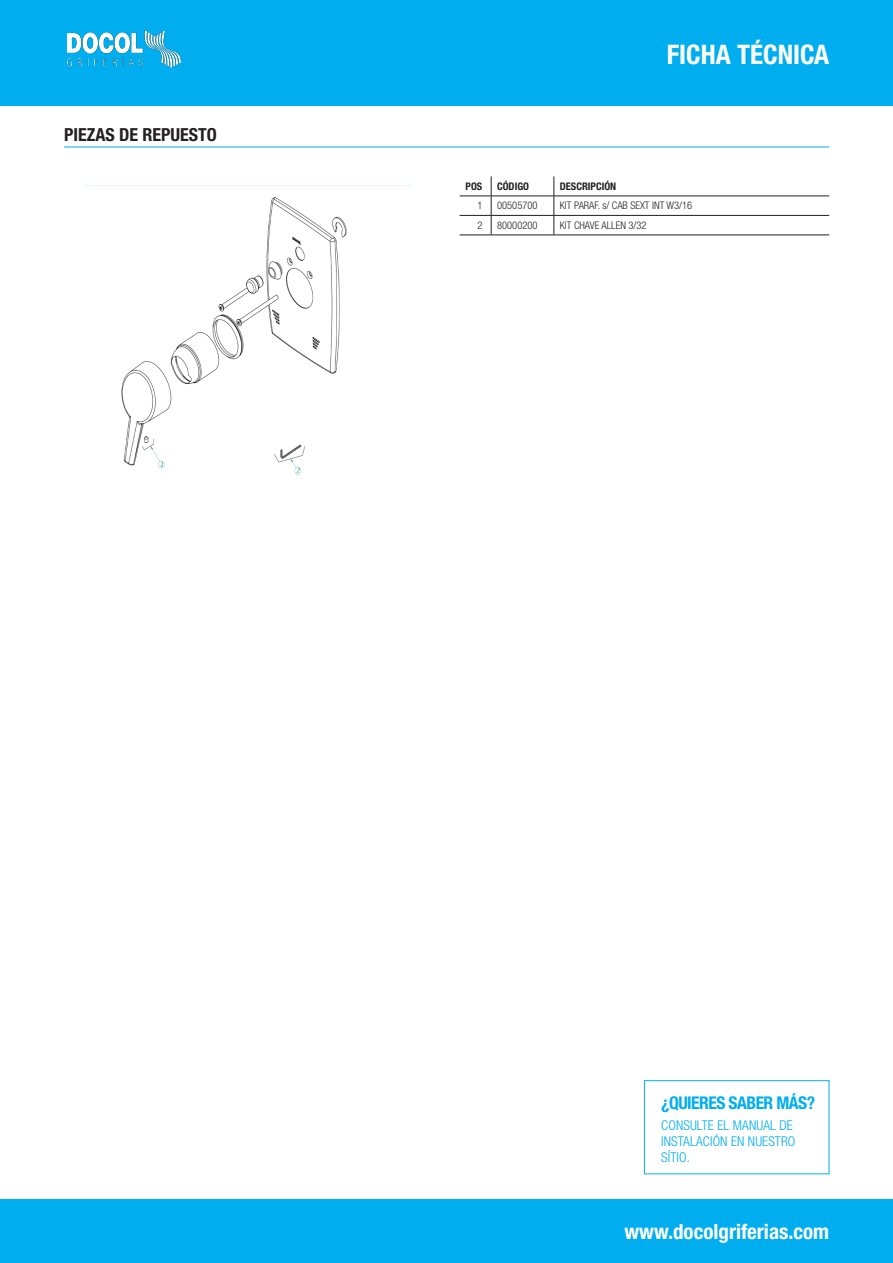
<style>
.page{position:relative;width:893px;height:1263px;background:#fff}
.page>*{position:absolute;margin:0;border:0;box-sizing:border-box;transform-origin:0 0}
.t1{font:700 condensed 27px "Helvetica Neue LT Pro";color:#fff}
.t2{font:700 condensed 21px "Helvetica Neue LT Pro";color:#fff}
.t3{font:700 condensed 18px "Helvetica Neue LT Pro";color:#231f20}
.t4{font:700 condensed 17.55px "Helvetica Neue LT Pro";letter-spacing:-.03em;color:#00aeef}
.t5{font:300 condensed 13.5px/16.2px "Helvetica Neue LT Std";letter-spacing:.01em;color:#00aeef}
.t6{font:300 condensed 10.5px "Helvetica Neue LT Std";color:#231f20}
.t7{font:700 condensed 10.5px "Helvetica Neue LT Pro";color:#231f20}
</style>
<div class="page">
<div style="left:644px;top:1080px;width:185px;height:94px;border:1px solid #00aeef"></div>
<hr style="left:64px;top:147px;width:765px;height:1px;background:#00aeef">
<img style="left:86px;top:185px;width:326px;height:290px">
<hr style="left:460px;top:196px;width:31px;height:1px;background:#231f20">
<hr style="left:491px;top:196px;width:63px;height:1px;background:#231f20">
<hr style="left:554px;top:196px;width:275px;height:1px;background:#231f20">
<hr style="left:460px;top:215px;width:31px;height:1px;background:#231f20">
<hr style="left:491px;top:215px;width:63px;height:1px;background:#231f20">
<svg style="left:491px;top:176px;width:1px;height:59px"></svg>
<hr style="left:554px;top:215px;width:275px;height:1px;background:#231f20">
<svg style="left:554px;top:176px;width:1px;height:59px"></svg>
<hr style="left:460px;top:235px;width:31px;height:1px;background:#231f20">
<hr style="left:491px;top:235px;width:63px;height:1px;background:#231f20">
<hr style="left:554px;top:235px;width:275px;height:1px;background:#231f20">
<div style="left:0;top:0;width:893px;height:105px;background:#00aeef"></div>
<img style="left:66px;top:30px;width:116px;height:38px">
<div style="left:0;top:1199px;width:893px;height:64px;background:#00aeef"></div>
<p class="t3" style="left:64px;top:124px;width:154px">PIEZAS DE REPUESTO</p>
<h1 class="t1" style="left:667px;top:38px;width:164px">FICHA TÉCNICA</h1>
<p class="t7" style="left:466px;top:180px;width:18px">POS</p>
<p class="t7" style="left:497px;top:180px;width:33px">CÓDIGO</p>
<p class="t7" style="left:560px;top:180px;width:58px">DESCRIPCIÓN</p>
<p class="t6" style="left:478px;top:200px;width:7px">1</p>
<p class="t6" style="left:497px;top:200px;width:42px">00505700</p>
<p class="t6" style="left:560px;top:200px;width:134px">KIT PARAF. s/ CAB SEXT INT W3/16</p>
<p class="t6" style="left:478px;top:219px;width:7px">2</p>
<p class="t6" style="left:497px;top:219px;width:42px">80000200</p>
<p class="t6" style="left:560px;top:219px;width:88px">KIT CHAVE ALLEN 3/32</p>
<h3 class="t4" style="left:661px;top:1092px;width:155px">¿QUIERES SABER MÁS?</h3>
<p class="t5" style="left:661px;top:1116px;width:136px">CONSULTE EL MANUAL DE<br>INSTALACIÓN EN NUESTRO<br>SÍTIO.</p>
<h2 class="t2" style="left:624px;top:1218px;width:206px">www.docolgriferias.com</h2>
</div>
